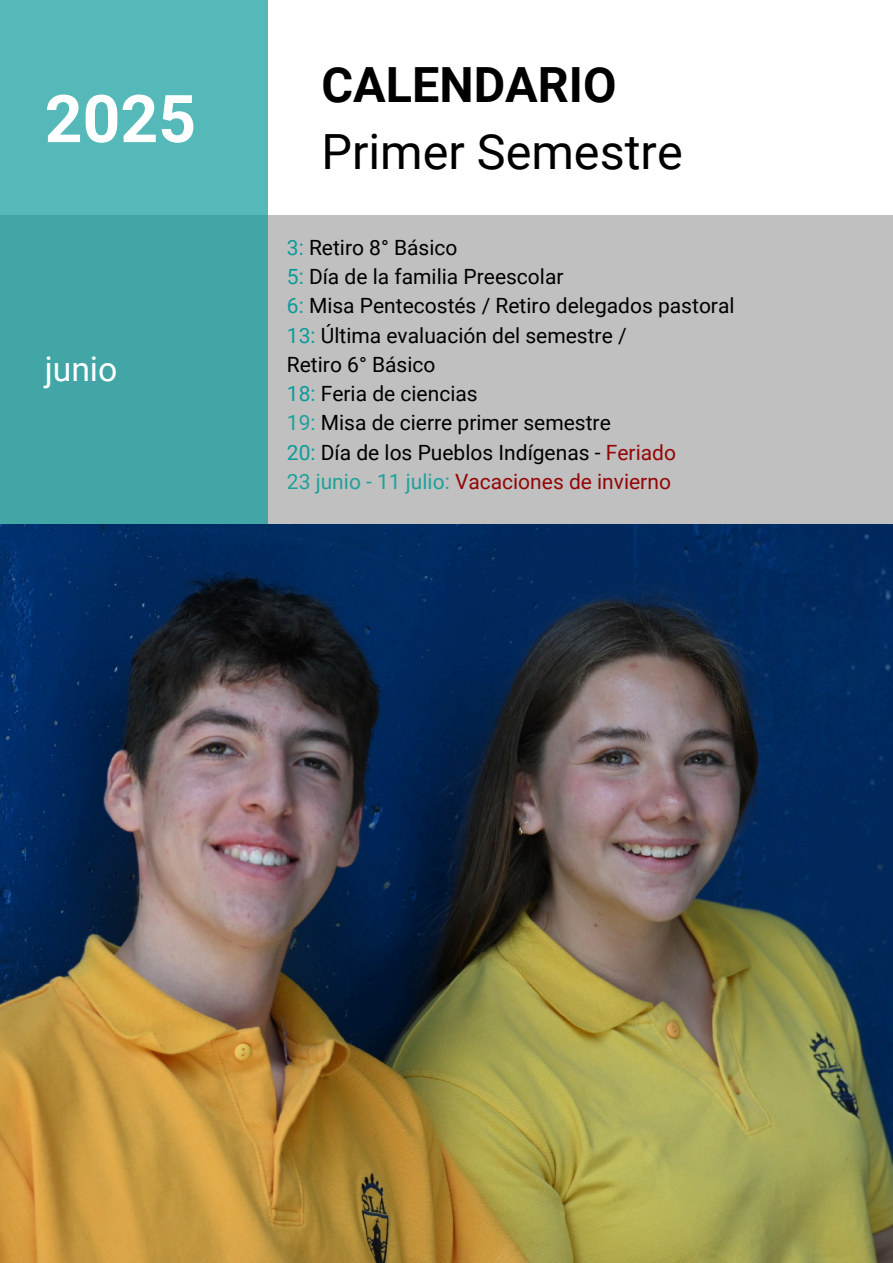
<style>
.page{position:relative;width:893px;height:1263px;background:#fff}
.page>*{position:absolute;margin:0;border:0;box-sizing:border-box;transform-origin:0 0}
.t1{font:700 66px "Roboto";color:#fff}
.t2{font:48.53px/67.5px "Roboto";color:#000}
.t3{font:33.75px "Roboto";color:#fff}
.t4{font:21px "Roboto";color:#000}
.t5{font:21px "Roboto";color:#940606}
.s1{font-weight:700}
.s2{color:#0c9b9b}
.s3{color:#1ea19b}
.s4{color:#940606}
</style>
<div class="page">
<div style="left:0;top:215px;width:893px;height:309px;background:#c0c0c0"></div>
<div style="left:0;top:0;width:268px;height:1263px;background:linear-gradient(to right,#4aaeae,#4aaeae)"></div>
<img style="left:0;top:524px;width:893px;height:739px">
<p class="t1" style="left:45px;top:81px;width:153px">2025</p>
<h3 class="t3" style="left:45px;top:350px;width:74px">junio</h3>
<h1 class="t2" style="left:321px;top:51px;width:363px"><span class="s1">CALENDARIO<br></span>Primer Semestre</h1>
<h2 class="t4" style="left:287px;top:235px;width:172px"><span class="s2">3:</span> Retiro 8° Básico</h2>
<p class="t4" style="left:287px;top:265px;width:278px"><span class="s2">5:</span> Día de la familia Preescolar</p>
<p class="t4" style="left:287px;top:294px;width:449px"><span class="s2">6:</span> Misa Pentecostés / Retiro delegados pastoral</p>
<p class="t4" style="left:287px;top:323px;width:341px"><span class="s2">13:</span> Última evaluación del semestre /</p>
<p class="t4" style="left:287px;top:352px;width:150px">Retiro 6° Básico</p>
<p class="t4" style="left:287px;top:382px;width:192px"><span class="s2">18:</span> Feria de ciencias</p>
<p class="t4" style="left:287px;top:411px;width:325px"><span class="s3">19:</span> Misa de cierre primer semestre</p>
<p class="t4" style="left:287px;top:440px;width:390px"><span class="s2">20:</span> Día de los Pueblos Indígenas - <span class="s4">Feriado</span></p>
<p class="t5" style="left:287px;top:469px;width:385px"><span class="s3">23 junio - 11 julio:</span> Vacaciones de invierno</p>
</div>
